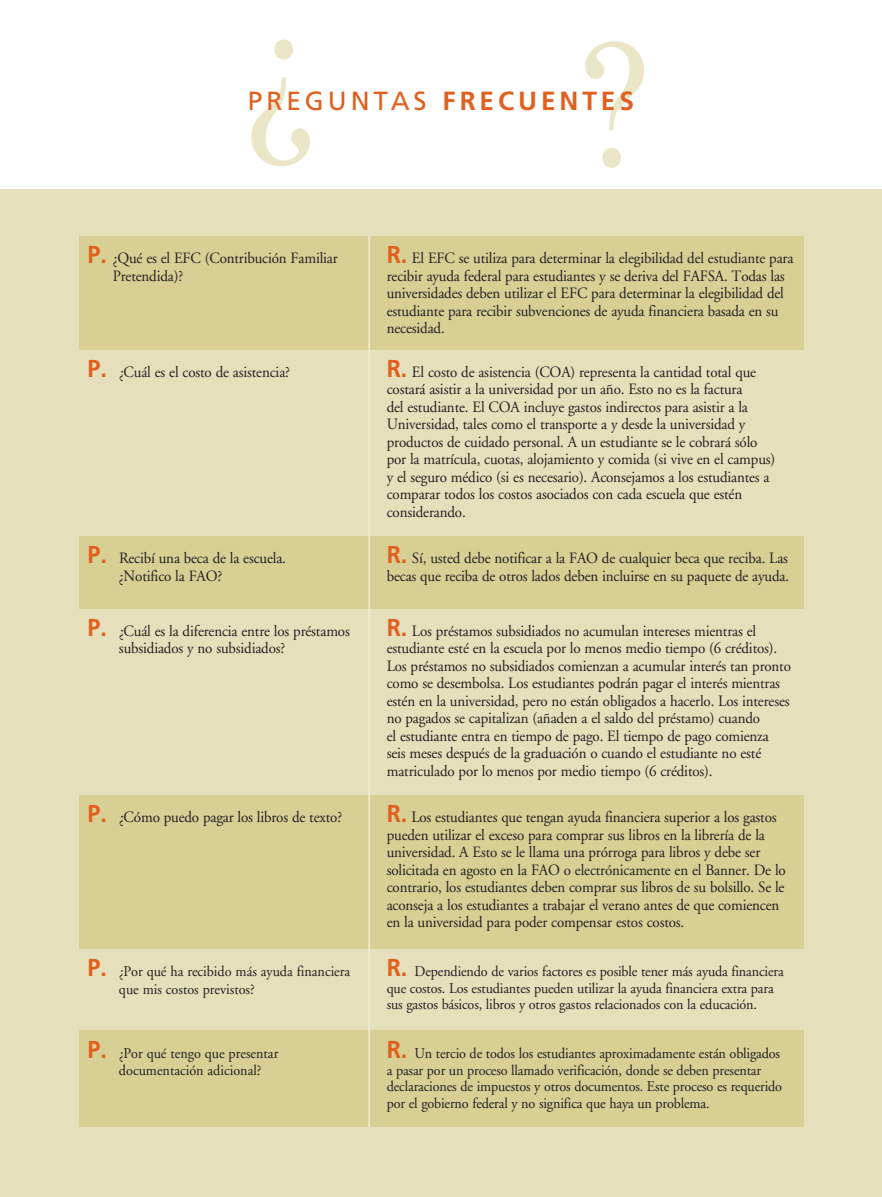
<style>
.page{position:relative;width:882px;height:1197px;background:#fff}
.page>*{position:absolute;margin:0;border:0;box-sizing:border-box;transform-origin:0 0}
.t1{font:168px "Century Schoolbook";color:#ebe6c7;scale:.95 1}
.t2{font:700 26.25px "Frutiger";letter-spacing:.15em;color:#e1601e}
.t3{font:15.75px/17.5px "Adobe Garamond";letter-spacing:-.01em;color:#231f20;scale:.95 1}
.t4{font:14.88px/16.6px "Adobe Garamond";letter-spacing:-.01em;color:#231f20;scale:.95 1}
.s1{font-weight:400}
.s2{font-family:"Frutiger";font-weight:700;font-size:24.5px;color:#e1601e}
</style>
<div class="page">
<div style="left:0;top:189px;width:882px;height:1008px;background:#e5e0bb"></div>
<div style="left:79px;top:1031px;width:351px;height:96px;background:#d8cf95"></div>
<div style="left:79px;top:236px;width:351px;height:114px;background:#d8cf95"></div>
<div style="left:378px;top:236px;width:425px;height:114px;background:#d8cf95"></div>
<div style="left:79px;top:536px;width:351px;height:73px;background:#d8cf95"></div>
<div style="left:378px;top:536px;width:425px;height:73px;background:#d8cf95"></div>
<div style="left:79px;top:795px;width:351px;height:154px;background:#d8cf95"></div>
<div style="left:378px;top:795px;width:425px;height:154px;background:#d8cf95"></div>
<div style="left:378px;top:1031px;width:425px;height:96px;background:#d8cf95"></div>
<hr style="left:368px;top:236px;width:2px;height:891px;background:#efecd2">
<h1 class="t1" style="left:316px;top:208px;width:76px;rotate:-180deg">?</h1>
<h1 class="t1" style="left:579px;top:0;width:76px">?</h1>
<h2 class="t2" style="left:248px;top:85px;width:388px"><span class="s1">PREGUNTAS</span> FRECUENTES</h2>
<p class="t3" style="left:113px;top:250px;width:239px;text-indent:-25px"><span class="s2">P.</span> ¿Qué es el EFC (Contribución Familiar<br>Pretendida)?</p>
<p class="t3" style="left:387px;top:250px;width:430px"><span class="s2">R.</span> El EFC se utiliza para determinar la elegibilidad del estudiante para recibir ayuda federal para estudiantes y se deriva del FAFSA. Todas las universidades deben utilizar el EFC para determinar la elegibilidad del estudiante para recibir subvenciones de ayuda financiera basada en su necesidad.</p>
<p class="t3" style="left:88px;top:363px;width:215px"><span class="s2">P.</span> ¿Cuál es el costo de asistencia?</p>
<p class="t3" style="left:387px;top:363px;width:411px"><span class="s2">R.</span> El costo de asistencia (COA) representa la cantidad total que costará asistir a la universidad por un año. Esto no es la factura<br>del estudiante. El COA incluye gastos indirectos para asistir a la Universidad, tales como el transporte a y desde la universidad y productos de cuidado personal. A un estudiante se le cobrará sólo por la matrícula, cuotas, alojamiento y comida (si vive en el campus) y el seguro médico (si es necesario). Aconsejamos a los estudiantes a comparar todos los costos asociados con cada escuela que estén considerando.</p>
<p class="t3" style="left:119px;top:550px;width:177px;text-indent:-31px"><span class="s2">P.</span> Recibí una beca de la escuela. ¿Notifico la FAO?</p>
<p class="t3" style="left:387px;top:550px;width:425px"><span class="s2">R.</span> Sí, usted debe notificar a la FAO de cualquier beca que reciba. Las becas que reciba de otros lados deben incluirse en su paquete de ayuda.</p>
<p class="t3" style="left:119px;top:623px;width:245px;text-indent:-31px"><span class="s2">P.</span> ¿Cuál es la diferencia entre los préstamos subsidiados y no subsidiados?</p>
<p class="t3" style="left:387px;top:623px;width:427px"><span class="s2">R.</span> Los préstamos subsidiados no acumulan intereses mientras el estudiante esté en la escuela por lo menos medio tiempo (6 créditos).<br>Los préstamos no subsidiados comienzan a acumular interés tan pronto como se desembolsa. Los estudiantes podrán pagar el interés mientras estén en la universidad, pero no están obligados a hacerlo. Los intereses no pagados se capitalizan (añaden a el saldo del préstamo) cuando<br>el estudiante entra en tiempo de pago. El tiempo de pago comienza seis meses después de la graduación o cuando el estudiante no esté matriculado por lo menos por medio tiempo (6 créditos).</p>
<p class="t3" style="left:88px;top:809px;width:270px"><span class="s2">P.</span> ¿Cómo puedo pagar los libros de texto?</p>
<p class="t3" style="left:387px;top:809px;width:422px"><span class="s2">R.</span> Los estudiantes que tengan ayuda financiera superior a los gastos pueden utilizar el exceso para comprar sus libros en la librería de la universidad. A Esto se le llama una prórroga para libros y debe ser solicitada en agosto en la FAO o electrónicamente en el Banner. De lo contrario, los estudiantes deben comprar sus libros de su bolsillo. Se le aconseja a los estudiantes a trabajar el verano antes de que comiencen en la universidad para poder compensar estos costos.</p>
<p class="t4" style="left:119px;top:963px;width:245px;line-height:17.5px;text-indent:-31px"><span class="s2">P.</span> ¿Por qué ha recibido más ayuda financiera que mis costos previstos?</p>
<p class="t4" style="left:387px;top:963px;width:419px"><span class="s2">R.</span> Dependiendo de varios factores es posible tener más ayuda financiera que costos. Los estudiantes pueden utilizar la ayuda financiera extra para sus gastos básicos, libros y otros gastos relacionados con la educación.</p>
<p class="t4" style="left:387px;top:1045px;width:418px"><span class="s2">R.</span> Un tercio de todos los estudiantes aproximadamente están obligados a pasar por un proceso llamado verificación, donde se deben presentar declaraciones de impuestos y otros documentos. Este proceso es requerido por el gobierno federal y no significa que haya un problema.</p>
<p class="t4" style="left:119px;top:1045px;width:169px;line-height:17.5px;text-indent:-31px"><span class="s2">P.</span> ¿Por qué tengo que presentar documentación adicional?</p>
</div>
